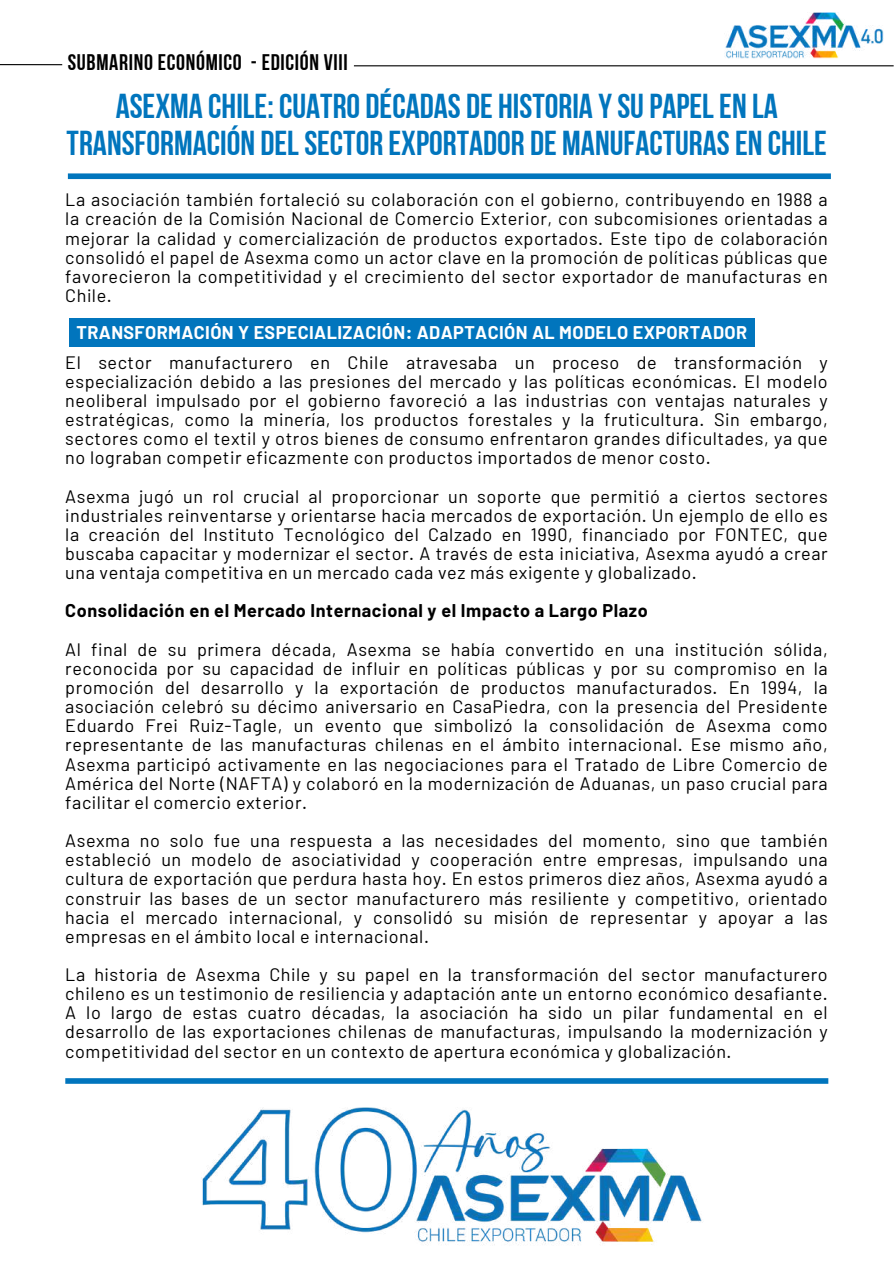
<style>
.page{position:relative;width:894px;height:1264px;background:#fff}
.page>*{position:absolute;margin:0;border:0;box-sizing:border-box;transform-origin:0 0}
.t1{font:34.5px/37.2px "Bebas Neue Cyrillic";color:#0175bd;text-align:center}
.t2{font:22.5px "Bebas Neue Cyrillic";letter-spacing:.03em;color:#000}
.t3{font:18px/19.2px "Barlow";letter-spacing:.03em;color:#000;text-align:justify}
.t4{font:700 18px "Barlow";letter-spacing:.02em;color:#fff}
.t5{font:700 18px "Barlow";letter-spacing:.03em;color:#000}
</style>
<div class="page">
<img style="left:167px;top:1083px;width:560px;height:162px">
<hr style="left:0;top:64px;width:62px;height:1px;background:#000">
<hr style="left:354px;top:65px;width:539px;height:1px;background:#000">
<img style="left:724px;top:13px;width:159px;height:46px">
<div style="left:68px;top:173px;width:762px;height:6px;background:#0175bd"></div>
<div style="left:69px;top:318px;width:685px;height:29px;background:#0175bd"></div>
<div style="left:65px;top:1078px;width:763px;height:5px;background:#0175bd"></div>
<p class="t2" style="left:68px;top:53px;width:281px">SUBMARINO ECONÓMICO - EDICIÓN VIII</p>
<h1 class="t1" style="left:67px;top:91px;width:761px">ASEXMA CHILE: CUATRO DÉCADAS DE HISTORIA YSUPAPELEN LA<br>TRANSFORMACIÓN DELSECTOR EXPORTADOR DE MANUFACTURASEN CHILE</h1>
<p class="t3" style="left:65px;top:189px;width:763px">La asociación también fortaleció su colaboración con el gobierno, contribuyendo en 1988 a la creación de la Comisión Nacional de Comercio Exterior, con subcomisiones orientadas a mejorar la calidad y comercialización de productos exportados. Este tipo de colaboración consolidó el papel de Asexma como un actor clave en la promoción de políticas públicas que favorecieron la competitividad y el crecimiento del sector exportador de manufacturas en Chile.</p>
<p class="t4" style="left:76px;top:321px;width:672px">TRANSFORMACIÓN Y ESPECIALIZACIÓN: ADAPTACIÓN AL MODELO EXPORTADOR</p>
<p class="t3" style="left:65px;top:352px;width:763px">El sector manufacturero en Chile atravesaba un proceso de transformación y especialización debido a las presiones del mercado y las políticas económicas. El modelo neoliberal impulsado por el gobierno favoreció a las industrias con ventajas naturales y estratégicas, como la minería, los productos forestales y la fruticultura. Sin embargo, sectores como el textil y otros bienes de consumo enfrentaron grandes dificultades, ya que no lograban competir eficazmente con productos importados de menor costo.</p>
<p class="t3" style="left:65px;top:486px;width:763px">Asexma jugó un rol crucial al proporcionar un soporte que permitió a ciertos sectores industriales reinventarse y orientarse hacia mercados de exportación. Un ejemplo de ello es la creación del Instituto Tecnológico del Calzado en 1990, financiado por FONTEC, que buscaba capacitar y modernizar el sector. A través de esta iniciativa, Asexma ayudó a crear una ventaja competitiva en un mercado cada vez más exigente y globalizado.</p>
<p class="t5" style="left:65px;top:599px;width:584px">Consolidación en el Mercado Internacional y el Impacto a Largo Plazo</p>
<p class="t3" style="left:65px;top:639px;width:763px">Al final de su primera década, Asexma se había convertido en una institución sólida, reconocida por su capacidad de influir en políticas públicas y por su compromiso en la promoción del desarrollo y la exportación de productos manufacturados. En 1994, la asociación celebró su décimo aniversario en CasaPiedra, con la presencia del Presidente Eduardo Frei Ruiz-Tagle, un evento que simbolizó la consolidación de Asexma como representante de las manufacturas chilenas en el ámbito internacional. Ese mismo año, Asexma participó activamente en las negociaciones para el Tratado de Libre Comercio de América del Norte (NAFTA) y colaboró en la modernización de Aduanas, un paso crucial para facilitar el comercio exterior.</p>
<p class="t3" style="left:65px;top:830px;width:763px">Asexma no solo fue una respuesta a las necesidades del momento, sino que también estableció un modelo de asociatividad y cooperación entre empresas, impulsando una cultura de exportación que perdura hasta hoy. En estos primeros diez años, Asexma ayudó a construir las bases de un sector manufacturero más resiliente y competitivo, orientado hacia el mercado internacional, y consolidó su misión de representar y apoyar a las empresas en el ámbito local e internacional.</p>
<p class="t3" style="left:65px;top:964px;width:763px">La historia de Asexma Chile y su papel en la transformación del sector manufacturero chileno es un testimonio de resiliencia y adaptación ante un entorno económico desafiante.<br>A lo largo de estas cuatro décadas, la asociación ha sido un pilar fundamental en el desarrollo de las exportaciones chilenas de manufacturas, impulsando la modernización y competitividad del sector en un contexto de apertura económica y globalización.</p>
</div>
